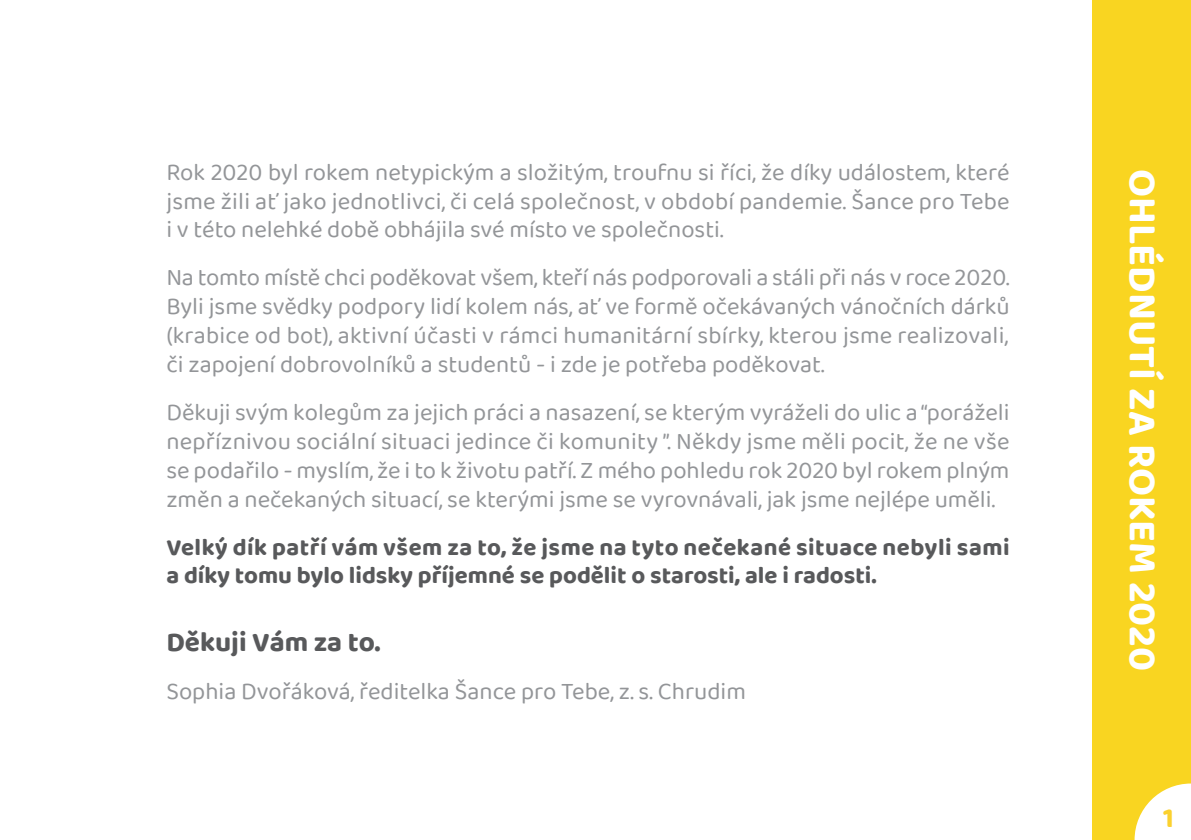
<style>
.page{position:relative;width:1191px;height:840px;background:#fff}
.page>*{position:absolute;margin:0;border:0;box-sizing:border-box;transform-origin:0 0}
.t1{font:700 40px "Baloo Tammudu 2";color:#fff}
.t2{font:700 28px "Baloo Tammudu 2";color:#58595b}
.t3{font:700 28px "Baloo Tammudu 2";color:#fbd12f}
.t4{font:24px/28.8px "Baloo Tammudu 2";color:#939598;text-align:justify}
.t5{font:700 24px/28.8px "Baloo Tammudu 2";letter-spacing:.005em;color:#58595b}
</style>
<div class="page">
<div style="left:1092px;top:0;width:99px;height:839px;background:#f9d521"></div>
<svg style="left:1134px;top:783px;width:57px;height:56px"></svg>
<p class="t4" style="left:166px;top:157px;width:844px">Rok 2020 byl rokem netypickým a složitým, troufnu si říci, že díky událostem, které</p>
<h1 class="t1" style="left:1166px;top:169px;width:503px;rotate:90deg">OHLÉDNUTÍ ZA ROKEM 2020</h1>
<p class="t4" style="left:166px;top:186px;width:844px">jsme žili ať jako jednotlivci, či celá společnost, v období pandemie. Šance pro Tebe i v této nelehké době obhájila své místo ve společnosti.</p>
<p class="t4" style="left:166px;top:262px;width:844px">Na tomto místě chci poděkovat všem, kteří nás podporovali a stáli při nás v roce 2020.<br>Byli jsme svědky podpory lidí kolem nás, ať ve formě očekávaných vánočních dárků (krabice od bot), aktivní účasti v rámci humanitární sbírky, kterou jsme realizovali, či zapojení dobrovolníků a studentů - i zde je potřeba poděkovat.</p>
<p class="t4" style="left:166px;top:397px;width:844px">Děkuji svým kolegům za jejich práci a nasazení, se kterým vyráželi do ulic a “poráželi nepříznivou sociální situaci jedince či komunity ”. Někdy jsme měli pocit, že ne vše se podařilo - myslím, že i to k životu patří. Z mého pohledu rok 2020 byl rokem plným změn a nečekaných situací, se kterými jsme se vyrovnávali, jak jsme nejlépe uměli.</p>
<p class="t5" style="left:166px;top:531px;width:844px">Velký dík patří vám všem za to, že jsme na tyto nečekané situace nebyli sami a díky tomu bylo lidsky příjemné se podělit o starosti, ale i radosti.</p>
<p class="t2" style="left:166px;top:624px;width:216px">Děkuji Vám za to.</p>
<p class="t4" style="left:166px;top:675px;width:581px">Sophia Dvořáková, ředitelka Šance pro Tebe, z. s. Chrudim</p>
<p class="t3" style="left:1163px;top:800px;width:12px">1</p>
</div>
